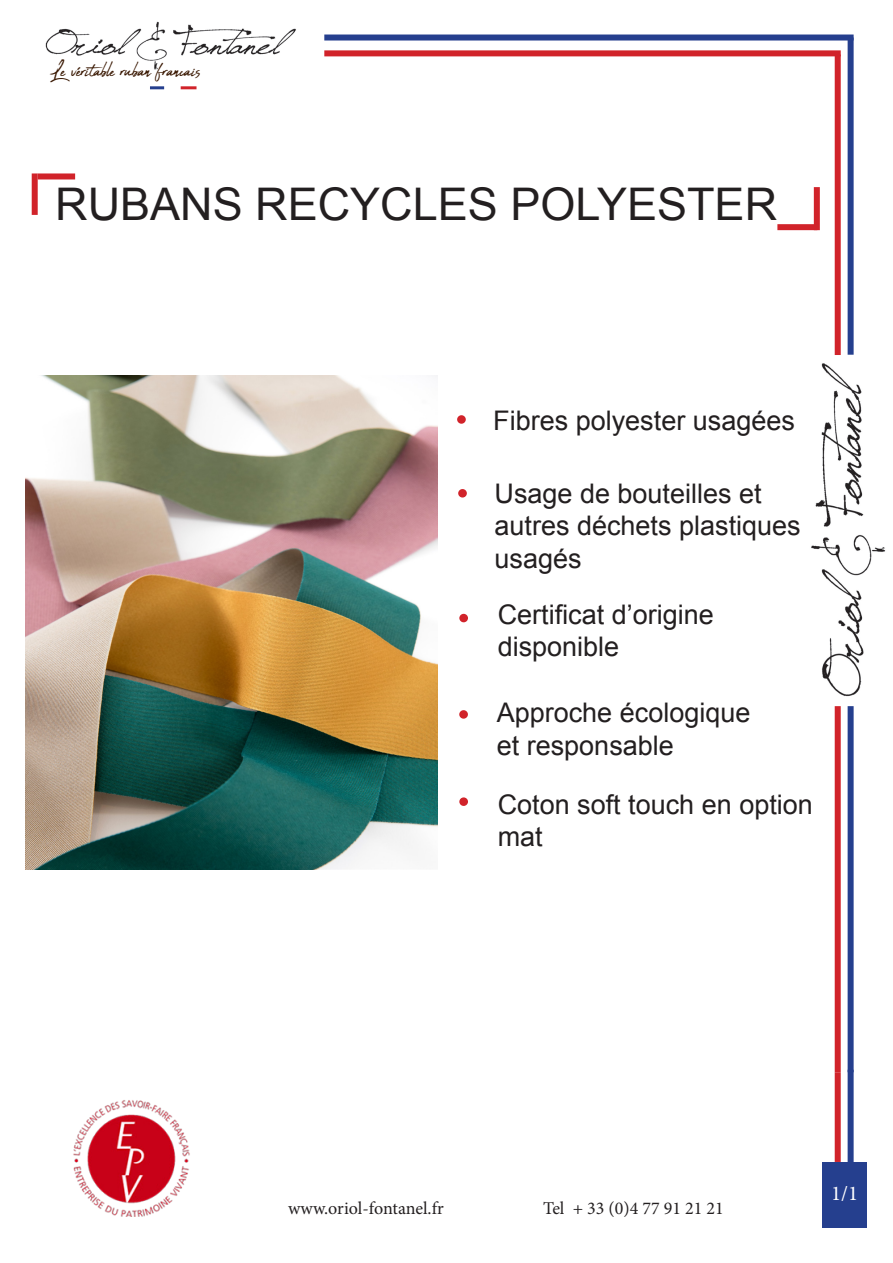
<style>
.page{position:relative;width:893px;height:1263px;background:#fff}
.page>*{position:absolute;margin:0;border:0;box-sizing:border-box;transform-origin:0 0}
.t1{font:45px "Arial";color:#231f20}
.t2{font:27px/32.4px "Arial";color:#231f20}
.t3{font:27px "Abuget";color:#391700}
.t4{font:21px "Minion Pro";color:#fff}
.t5{font:18px "Minion Pro";color:#231f20}
</style>
<div class="page">
<img style="left:73px;top:1100px;width:117px;height:116px">
<img style="left:811px;top:363px;width:75px;height:334px">
<img style="left:45px;top:21px;width:251px;height:49px">
<div style="left:324px;top:35px;width:530px;height:6px;background:#253f8e"></div>
<div style="left:324px;top:50px;width:517px;height:6px;background:#d1232a"></div>
<div style="left:848px;top:38px;width:6px;height:317px;background:#253f8e"></div>
<div style="left:848px;top:706px;width:6px;height:366px;background:#253f8e"></div>
<div style="left:835px;top:54px;width:6px;height:301px;background:#d1232a"></div>
<div style="left:835px;top:706px;width:6px;height:366px;background:#d1232a"></div>
<div style="left:459px;top:614px;width:9px;height:8px;background:#d1232a;border-radius:50%"></div>
<div style="left:459px;top:710px;width:9px;height:9px;background:#d1232a;border-radius:50%"></div>
<div style="left:459px;top:797px;width:9px;height:9px;background:#d1232a;border-radius:50%"></div>
<div style="left:458px;top:489px;width:9px;height:8px;background:#d1232a;border-radius:50%"></div>
<hr style="left:150px;top:86px;width:14px;height:3px;background:#253f8e">
<hr style="left:181px;top:86px;width:16px;height:3px;background:#d1232a">
<div style="left:32px;top:173px;width:6px;height:42px;background:#d1232a"></div>
<div style="left:38px;top:173px;width:37px;height:6px;background:#d1232a"></div>
<div style="left:814px;top:187px;width:6px;height:43px;background:#d1232a"></div>
<div style="left:777px;top:224px;width:40px;height:6px;background:#d1232a"></div>
<div style="left:822px;top:1162px;width:45px;height:66px;background:#253f8e"></div>
<div style="left:848px;top:1070px;width:6px;height:102px;background:#253f8e"></div>
<div style="left:835px;top:1072px;width:6px;height:90px;background:#d1232a"></div>
<img style="left:26px;top:375px;width:412px;height:494px">
<div style="left:457px;top:415px;width:9px;height:9px;background:#d1232a;border-radius:50%"></div>
<p class="t3" style="left:50px;top:56px;width:153px">Le véritable ruban francais</p>
<p class="t1" style="left:55px;top:175px;width:723px">RUBANS RECYCLES POLYESTER</p>
<p class="t2" style="left:493px;top:405px;width:303px">Fibres polyester usagées</p>
<p class="t2" style="left:494px;top:477px;width:308px">Usage de bouteilles et autres déchets plastiques usagés</p>
<p class="t2" style="left:498px;top:598px;width:218px">Certificat d’origine</p>
<p class="t2" style="left:498px;top:631px;width:123px">disponible</p>
<p class="t2" style="left:497px;top:697px;width:255px">Approche écologique et responsable</p>
<p class="t2" style="left:498px;top:788px;width:317px">Coton soft touch en option mat</p>
<p class="t5" style="left:288px;top:1196px;width:157px">www.oriol-fontanel.fr</p>
<p class="t5" style="left:543px;top:1196px;width:182px">Tel + 33 (0)4 77 91 21 21</p>
<p class="t4" style="left:831px;top:1179px;width:29px">1/1</p>
</div>
